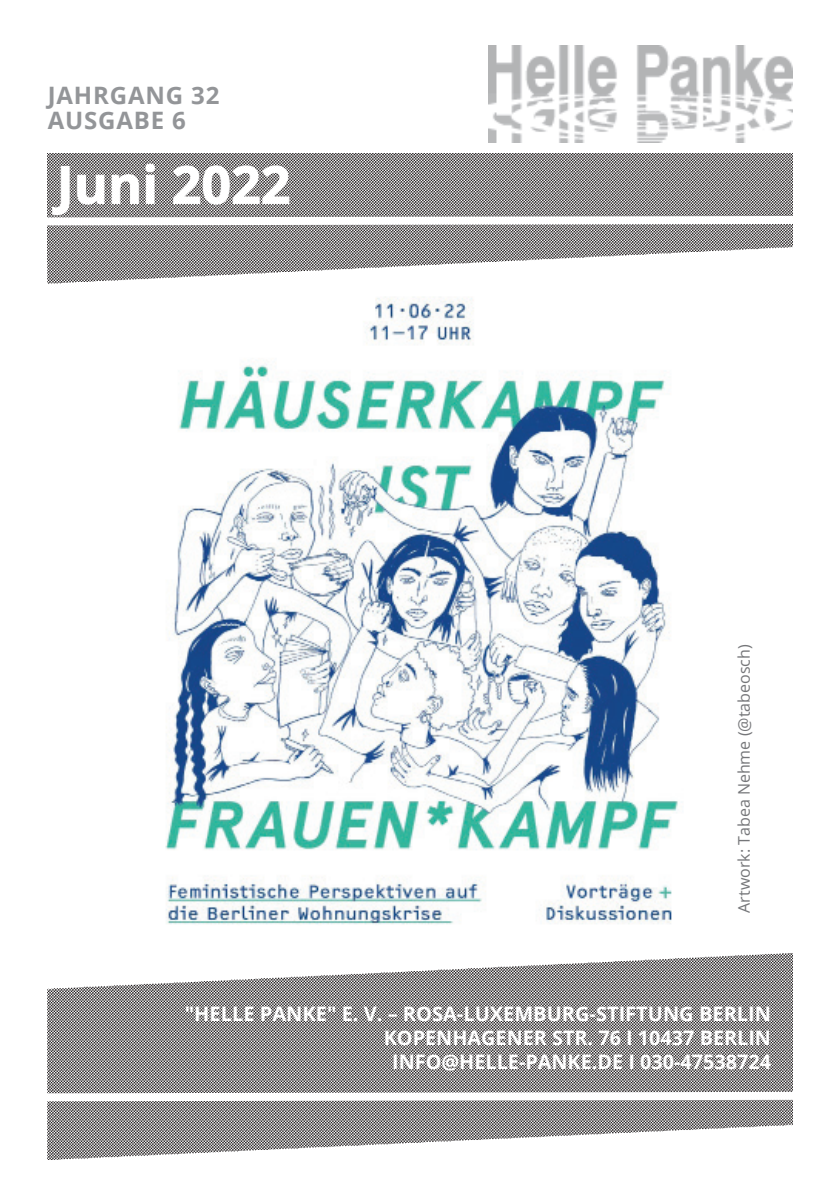
<style>
.page{position:relative;width:840px;height:1191px;background:#fff}
.page>*{position:absolute;margin:0;border:0;box-sizing:border-box;transform-origin:0 0}
.t1{font:700 52px "Open Sans";color:#fff}
.t2{font:700 24px/25px "Open Sans";letter-spacing:.035em;color:#939598}
.t3{font:700 20px/24px "Open Sans";color:#fff;text-align:right}
.t4{font:16px "Open Sans";color:#757679}
</style>
<div class="page">
<img style="left:488px;top:45px;width:304px;height:98px">
<img style="left:48px;top:154px;width:744px;height:1005px">
<svg style="left:47px;top:1087px;width:746px;height:18px"></svg>
<svg style="left:47px;top:163px;width:746px;height:66px"></svg>
<img style="left:142px;top:288px;width:556px;height:638px">
<p class="t2" style="left:48px;top:82px;width:173px">JAHRGANG 32<br>AUSGABE 6</p>
<h1 class="t1" style="left:57px;top:148px;width:235px">JUNI 2022</h1>
<p class="t4" style="left:732px;top:912px;width:270px;rotate:-90deg">Artwork: Tabea Nehme (@tabeosch)</p>
<p class="t3" style="left:185px;top:1001px;width:587px">"HELLE PANKE" E. V. – ROSA-LUXEMBURG-STIFTUNG BERLIN<br>KOPENHAGENER STR. 76 I 10437 BERLIN<br>INFO@H ELLE-PANKE.DE I 030-47538724</p>
</div>
